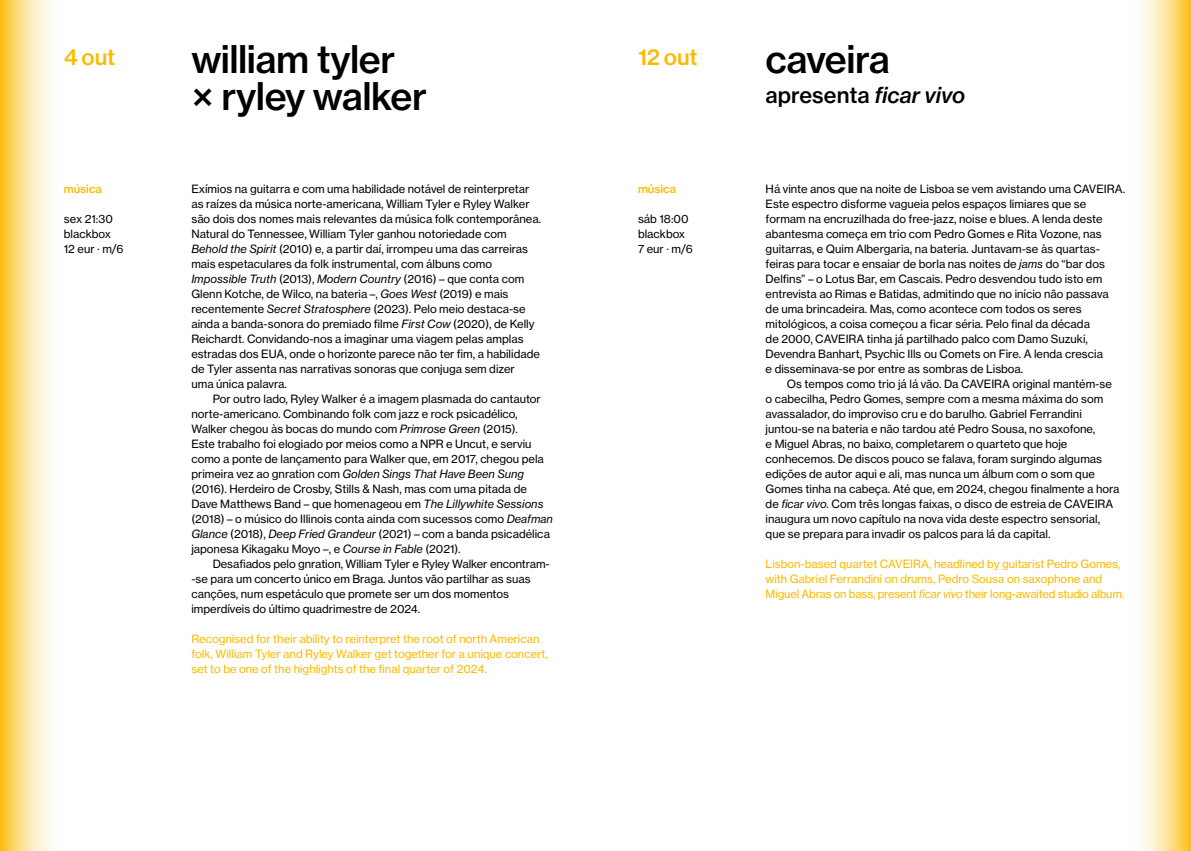
<style>
.page{position:relative;width:1191px;height:851px;background:#fff}
.page>*{position:absolute;margin:0;border:0;box-sizing:border-box;transform-origin:0 0}
.t1{font:37.5px/37.5px "N Haas Grotesk TX Pro 65 Md";letter-spacing:-.015em;color:#000}
.t2{font:21.75px "N Haas Grotesk TX Pro 65 Md";color:#000}
.t3{font:21.75px "N Haas Grotesk TX Pro 65 Md";letter-spacing:-.01em;color:#fbba00}
.t4{font:11.25px/15px "N Haas Grotesk TX Pro 55 Rg";color:#000}
.t5{font:11.25px/15px "N Haas Grotesk TX Pro 55 Rg";color:#fbba00}
.t6{font:11.25px "N Haas Grotesk TX Pro 56 It";color:#000}
.t7{font:11.25px "N Haas Grotesk TX Pro 65 Md";color:#fbba00}
.s1{font-family:"N Haas Grotesk TX Pro 56 It"}
.s2{font-family:"N Haas Grotesk TX Pro 55 Rg"}
.s3{font-family:"N Haas Grotesk TX Pro 66 Md It"}
</style>
<div class="page">
<svg style="left:0;top:0;width:51px;height:850px;background:#fce297"></svg>
<svg style="left:1140px;top:0;width:51px;height:850px;background:#fce297"></svg>
<h2 class="t3" style="left:64px;top:44px;width:53px">4 out</h2>
<p class="t7" style="left:64px;top:181px;width:40px">música</p>
<p class="t4" style="left:64px;top:211px;width:61px">sex 21:30 blackbox<br>12 eur · m/6</p>
<h1 class="t1" style="left:191px;top:40px;width:237px">william tyler × ryley walker</h1>
<p class="t4" style="left:191px;top:181px;width:351px">Exímios na guitarra e com uma habilidade notável de reinterpretar as raízes da música norte-‑americana, William Tyler e Ryley Walker são dois dos nomes mais relevantes da música folk contemporânea.<br>Natural do Tennessee, William Tyler ganhou notoriedade com <span class="s1">Behold the Spirit</span> (2010) e, a partir daí, irrompeu uma das carreiras mais espetaculares da folk instrumental, com álbuns como</p>
<p class="t6" style="left:191px;top:272px;width:334px">Impossible Truth <span class="s2">(2013),</span> Modern Country <span class="s2">(2016) – que conta com</span></p>
<p class="t4" style="left:191px;top:286px;width:350px">Glenn Kotche, de Wilco, na bateria –, <span class="s1">Goes West</span> (2019) e mais recentemente <span class="s1">Secret Stratosphere</span> (2023). Pelo meio destaca-‑se ainda a banda-‑sonora do premiado filme <span class="s1">First Cow</span> (2020), de Kelly Reichardt. Convidando-‑nos a imaginar uma viagem pelas amplas estradas dos EUA, onde o horizonte parece não ter fim, a habilidade de Tyler assenta nas narrativas sonoras que conjuga sem dizer<br>uma única palavra.</p>
<p class="t4" style="left:191px;top:391px;width:354px;text-indent:21px">Por outro lado, Ryley Walker é a imagem plasmada do cantautor norte-‑americano. Combinando folk com jazz e rock psicadélico, Walker chegou às bocas do mundo com <span class="s1">Primrose Green</span> (2015).<br>Este trabalho foi elogiado por meios como a NPR e Uncut, e serviu como a ponte de lançamento para Walker que, em 2017, chegou pela</p>
<p class="t6" style="left:191px;top:466px;width:334px"><span class="s2">primeira vez ao gnration com</span> Golden Sings That Have Been Sung</p>
<p class="t4" style="left:191px;top:481px;width:363px">(2016). Herdeiro de Crosby, Stills &amp; Nash, mas com uma pitada de Dave Matthews Band – que homenageou em <span class="s1">The Lillywhite Sessions </span>(2018) – o músico do Illinois conta ainda com sucessos como <span class="s1">Deafman Glance</span> (2018), <span class="s1">Deep Fried Grandeur</span> (2021) – com a banda psicadélica japonesa Kikagaku Moyo –, e <span class="s1">Course in Fable</span> (2021).</p>
<p class="t4" style="left:213px;top:556px;width:337px">Desafiados pelo gnration, William Tyler e Ryley Walker encontram-</p>
<p class="t4" style="left:195px;top:571px;width:336px">se para um concerto único em Braga. Juntos vão partilhar as suas</p>
<p class="t4" style="left:191px;top:586px;width:319px">canções, num espetáculo que promete ser um dos momentos</p>
<p class="t4" style="left:191px;top:601px;width:230px">imperdíveis do último quadrimestre de 2024.</p>
<p class="t5" style="left:191px;top:631px;width:358px">Recognised for their ability to reinterpret the root of north American folk, William Tyler and Ryley Walker get together for a unique concert, set to be one of the highlights of the final quarter of 2024.</p>
<h2 class="t3" style="left:638px;top:44px;width:61px">12 out</h2>
<p class="t7" style="left:638px;top:181px;width:40px">música</p>
<p class="t4" style="left:638px;top:211px;width:56px">sáb 18:00 blackbox<br>7 eur · m/6</p>
<h1 class="t1" style="left:765px;top:40px;width:126px">caveira</h1>
<h2 class="t2" style="left:765px;top:81px;width:201px">apresenta <span class="s3">ficar vivo</span></h2>
<p class="t4" style="left:765px;top:181px;width:361px">Há vinte anos que na noite de Lisboa se vem avistando uma CAVEIRA.<br>Este espectro disforme vagueia pelos espaços limiares que se formam na encruzilhada do free-jazz, noise e blues. A lenda deste abantesma começa em trio com Pedro Gomes e Rita Vozone, nas guitarras, e Quim Albergaria, na bateria. Juntavam-se às quartas&shy;feiras para tocar e ensaiar de borla nas noites de <span class="s1">jams</span> do “bar dos Delfins” – o Lotus Bar, em Cascais. Pedro desvendou tudo isto em entrevista ao Rimas e Batidas, admitindo que no início não passava<br>de uma brincadeira. Mas, como acontece com todos os seres mitológicos, a coisa começou a ficar séria. Pelo final da década<br>de 2000, CAVEIRA tinha já partilhado palco com Damo Suzuki, Devendra Banhart, Psychic Ills ou Comets on Fire. A lenda crescia<br>e disseminava-se por entre as sombras de Lisboa.</p>
<p class="t4" style="left:765px;top:376px;width:355px;text-indent:21px">Os tempos como trio já lá vão. Da CAVEIRA original mantém-se o cabecilha, Pedro Gomes, sempre com a mesma máxima do som avassalador, do improviso cru e do barulho. Gabriel Ferrandini juntou-se na bateria e não tardou até Pedro Sousa, no saxofone,<br>e Miguel Abras, no baixo, completarem o quarteto que hoje conhecemos. De discos pouco se falava, foram surgindo algumas edições de autor aqui e ali, mas nunca um álbum com o som que Gomes tinha na cabeça. Até que, em 2024, chegou finalmente a hora de <span class="s1">ficar vivo</span>. Com três longas faixas, o disco de estreia de CAVEIRA inaugura um novo capítulo na nova vida deste espectro sensorial, que se prepara para invadir os palcos para lá da capital.</p>
<p class="t5" style="left:765px;top:556px;width:360px">Lisbon-based quartet CAVEIRA, headlined by guitarist Pedro Gomes, with Gabriel Ferrandini on drums, Pedro Sousa on saxophone and<br>Miguel Abras on bass, present <span class="s1">ficar vivo</span> their long-awaited studio album.</p>
</div>
